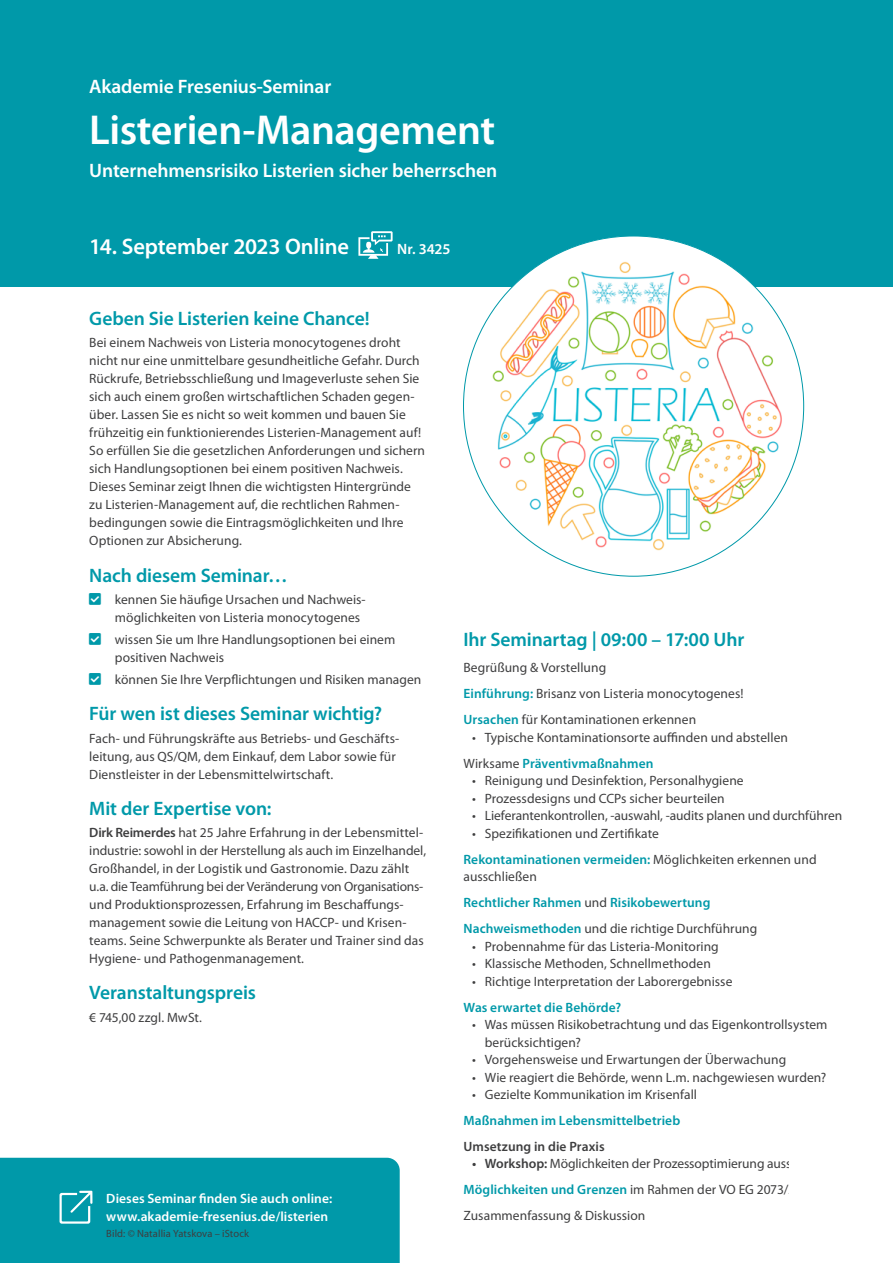
<style>
.page{position:relative;width:893px;height:1263px;background:#fff}
.page>*{position:absolute;margin:0;border:0;box-sizing:border-box;transform-origin:0 0}
.t1{font:600 42px "Myriad Pro";letter-spacing:-.01em;color:#fff}
.t2{font:600 22.5px "Myriad Pro";letter-spacing:-.005em;color:#fff}
.t3{font:600 19.5px "Myriad Pro";letter-spacing:-.005em;color:#0099a9}
.t4{font:600 19.5px "Myriad Pro";letter-spacing:-.005em;color:#fff}
.t5{font:600 15px "Myriad Pro";color:#fff}
.t6{font:13.5px/18px "Myriad Pro";letter-spacing:.005em;color:#3e3e3f}
.t7{font:600 13.5px "Myriad Pro";letter-spacing:.005em;color:#0099a9}
.t8{font:600 13.5px/18px "Myriad Pro";letter-spacing:.005em;color:#fff}
.t9{font:600 13.5px "Myriad Pro";letter-spacing:.005em;color:#3e3e3f}
.t10{font:10.5px "Myriad Pro";letter-spacing:.01em;color:#3e3e3f}
.s1{font-weight:600}
.s2{font-weight:600;color:#0099a9}
.s3{font-weight:400;color:#3e3e3f}
</style>
<div class="page">
<div style="left:0;top:0;width:893px;height:287px;background:#0099a9"></div>
<div style="left:0;top:1158px;width:400px;height:105px;background:#0099a9"></div>
<img style="left:463px;top:236px;width:341px;height:340px;border-radius:170px">
<svg style="left:358px;top:231px;width:35px;height:28px"></svg>
<p class="t4" style="left:89px;top:74px;width:244px">Akademie Fresenius-Seminar</p>
<p class="t1" style="left:89px;top:103px;width:407px">Listerien-Management</p>
<p class="t4" style="left:89px;top:158px;width:409px">Unternehmensrisiko Listerien sicher beherrschen</p>
<p class="t2" style="left:89px;top:232px;width:261px">14. September 2023 Online</p>
<p class="t5" style="left:397px;top:240px;width:55px">Nr. 3425</p>
<p class="t3" style="left:89px;top:306px;width:282px">Geben Sie Listerien keine Chance!</p>
<p class="t6" style="left:89px;top:334px;width:337px">Bei einem Nachweis von Listeria monocytogenes droht nicht nur eine unmittelbare gesundheitliche Gefahr. Durch Rückrufe, Betriebsschließung und Imageverluste sehen Sie sich auch einem großen wirtschaftlichen Schaden gegen&shy;über. Lassen Sie es nicht so weit kommen und bauen Sie frühzeitig ein funktionierendes Listerien-Management auf!<br>So erfüllen Sie die gesetzlichen Anforderungen und sichern sich Handlungsoptionen bei einem positiven Nachweis.<br>Dieses Seminar zeigt Ihnen die wichtigsten Hintergründe zu Listerien-Management auf, die rechtlichen Rahmen&shy;bedingungen sowie die Eintragsmöglichkeiten und Ihre Optionen zur Absicherung.</p>
<p class="t3" style="left:89px;top:562px;width:200px">Nach diesem Seminar…</p>
<p class="t6" style="left:115px;top:590px;width:252px">kennen Sie häufige Ursachen und Nachweis&shy;möglichkeiten von Listeria monocytogenes</p>
<p class="t6" style="left:115px;top:630px;width:282px">wissen Sie um Ihre Handlungsoptionen bei einem positiven Nachweis</p>
<p class="t6" style="left:115px;top:670px;width:308px">können Sie Ihre Verpflichtungen und Risiken managen</p>
<p class="t3" style="left:89px;top:701px;width:294px">Für wen ist dieses Seminar wichtig?</p>
<p class="t6" style="left:89px;top:729px;width:311px">Fach- und Führungskräfte aus Betriebs- und Geschäfts&shy;leitung, aus QS/QM, dem Einkauf, dem Labor sowie für<br>Dienstleister in der Lebensmittelwirtschaft.</p>
<p class="t3" style="left:89px;top:796px;width:184px">Mit der Expertise von:</p>
<p class="t6" style="left:89px;top:823px;width:338px"><span class="s1">Dirk Reimerdes</span> hat 25 Jahre Erfahrung in der Lebensmittel&shy;industrie: sowohl in der Herstellung als auch im Einzelhandel, Großhandel, in der Logistik und Gastronomie. Dazu zählt u.a. die Teamführung bei der Veränderung von Organisations&shy;und Produktionsprozessen, Erfahrung im Beschaffungs&shy;management sowie die Leitung von HACCP- und Krisen&shy;teams. Seine Schwerpunkte als Berater und Trainer sind das Hygiene- und Pathogenmanagement.</p>
<p class="t3" style="left:89px;top:980px;width:168px">Veranstaltungspreis</p>
<p class="t6" style="left:89px;top:1008px;width:114px">€ 745,00 zzgl. MwSt.</p>
<p class="t8" style="left:106px;top:1189px;width:227px">Dieses Seminar finden Sie auch online: www.akademie-fresenius.de/listerien</p>
<p class="t10" style="left:106px;top:1227px;width:144px">Bild: © Natallia Yatskova – iStock</p>
<p class="t3" style="left:463px;top:627px;width:282px">Ihr Seminartag | 09:00 – 17:00 Uhr</p>
<p class="t6" style="left:463px;top:658px;width:144px">Begrüßung &amp; Vorstellung</p>
<p class="t6" style="left:463px;top:684px;width:281px"><span class="s2">Einführung:</span> Brisanz von Listeria monocytogenes!</p>
<p class="t6" style="left:463px;top:710px;width:234px"><span class="s2">Ursachen</span> für Kontaminationen erkennen</p>
<p class="t6" style="left:472px;top:728px;width:318px">• Typische Kontaminationsorte auffinden und abstellen</p>
<p class="t7" style="left:463px;top:754px;width:192px"><span class="s3">Wirksame</span> Präventivmaßnahmen</p>
<p class="t6" style="left:472px;top:771px;width:273px">• Reinigung und Desinfektion, Personalhygiene</p>
<p class="t6" style="left:472px;top:789px;width:254px">• Prozessdesigns und CCPs sicher beurteilen</p>
<p class="t6" style="left:472px;top:806px;width:372px">• Lieferantenkontrollen, -auswahl, -audits planen und durchführen</p>
<p class="t6" style="left:472px;top:824px;width:188px">• Spezifikationen und Zertifikate</p>
<p class="t6" style="left:463px;top:850px;width:355px;line-height:17.5px"><span class="s2">Rekontaminationen vermeiden:</span> Möglichkeiten erkennen und ausschließen</p>
<p class="t7" style="left:463px;top:894px;width:248px">Rechtlicher Rahmen <span class="s3">und</span> Risikobewertung</p>
<p class="t6" style="left:463px;top:919px;width:295px"><span class="s2">Nachweismethoden</span> und die richtige Durchführung</p>
<p class="t6" style="left:472px;top:937px;width:248px">• Probennahme für das Listeria-Monitoring</p>
<p class="t6" style="left:472px;top:954px;width:240px">• Klassische Methoden, Schnellmethoden</p>
<p class="t6" style="left:472px;top:972px;width:262px">• Richtige Interpretation der Laborergebnisse</p>
<p class="t7" style="left:463px;top:998px;width:159px">Was erwartet die Behörde?</p>
<p class="t6" style="left:485px;top:1015px;width:344px;line-height:17.5px;text-indent:-13px">• Was müssen Risikobetrachtung und das Eigenkontrollsystem berücksichtigen?</p>
<p class="t6" style="left:472px;top:1050px;width:316px">• Vorgehensweise und Erwartungen der Überwachung</p>
<p class="t6" style="left:472px;top:1068px;width:356px">• Wie reagiert die Behörde, wenn L.m. nachgewiesen wurden?</p>
<p class="t6" style="left:472px;top:1085px;width:227px">• Gezielte Kommunikation im Krisenfall</p>
<p class="t7" style="left:463px;top:1112px;width:218px">Maßnahmen im Lebensmittelbetrieb</p>
<p class="t9" style="left:463px;top:1138px;width:143px">Umsetzung in die Praxis</p>
<p class="t6" style="left:472px;top:1155px;width:367px"><span class="s1">• Workshop:</span> Möglichkeiten der Prozessoptimierung ausschöpfen</p>
<p class="t6" style="left:463px;top:1181px;width:354px"><span class="s2">Möglichkeiten und Grenzen</span> im Rahmen der VO EG 2073/2005</p>
<p class="t6" style="left:463px;top:1207px;width:183px">Zusammenfassung &amp; Diskussion</p>
</div>
